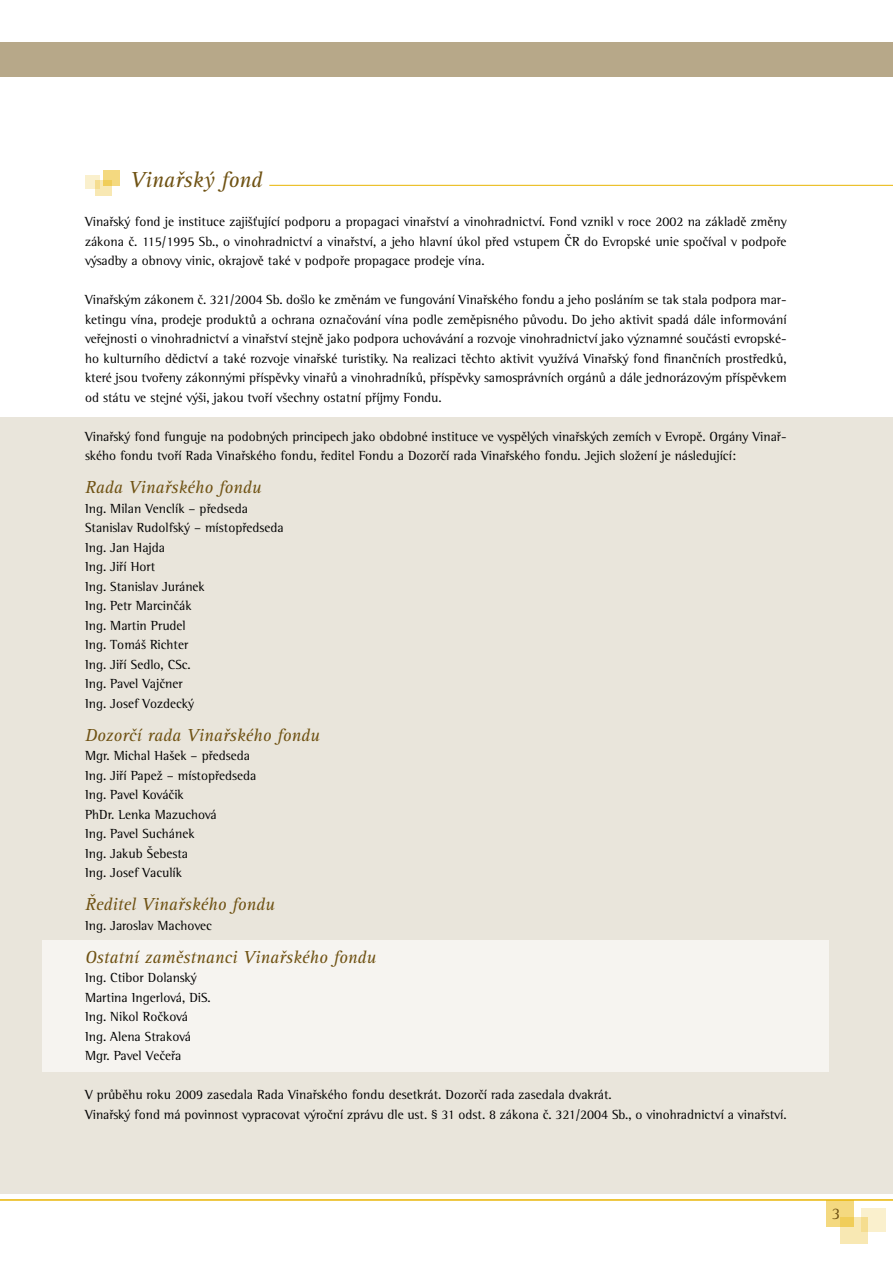
<style>
.page{position:relative;width:893px;height:1263px;background:#fff}
.page>*{position:absolute;margin:0;border:0;box-sizing:border-box;transform-origin:0 0}
.t1{font:italic 22.5px "Rotis Serif Pro";color:#6f5213}
.t2{font:italic 18px "Rotis Serif Pro";color:#6f5213}
.t3{font:16.5px "Rotis Semi Serif Pro";color:#6f5213}
.t4{font:13.5px/19.5px "Rotis Semi Serif Pro";color:#000}
</style>
<div class="page">
<div style="left:827px;top:1200px;width:27px;height:26px;background:#f4d980"></div>
<svg style="left:840px;top:1217px;width:28px;height:27px"></svg>
<svg style="left:861px;top:1208px;width:25px;height:24px"></svg>
<div style="left:0;top:417px;width:893px;height:776px;background:#e9e5db"></div>
<div style="left:43px;top:940px;width:786px;height:131px;background:#f6f4f0"></div>
<hr style="left:0;top:1199px;width:893px;height:2px;background:#e9b400">
<hr style="left:269px;top:185px;width:624px;height:1px;background:#e9b400">
<div style="left:104px;top:170px;width:16px;height:16px;background:#f4d980"></div>
<svg style="left:96px;top:180px;width:16px;height:16px"></svg>
<svg style="left:85px;top:175px;width:14px;height:14px"></svg>
<div style="left:0;top:43px;width:893px;height:34px;background:#b7a889"></div>
<h1 class="t1" style="left:130px;top:167px;width:134px">Vinařský fond</h1>
<p class="t4" style="left:85px;top:212px;width:703px;text-align:justify">Vinařský fond je instituce zajišťující podporu a propagaci vinařství a vinohradnictví. Fond vznikl v roce 2002 na základě změny zákona č. 115/1995 Sb., o vinohradnictví a vinařství, a jeho hlavní úkol před vstupem ČR do Evropské unie spočíval v podpoře výsadby a obnovy vinic, okrajově také v podpoře propagace prodeje vína.</p>
<p class="t4" style="left:85px;top:290px;width:703px;text-align:justify">Vinařským zákonem č. 321/2004 Sb. došlo ke změnám ve fungování Vinařského fondu a jeho posláním se tak stala podpora mar&shy;ketingu vína, prodeje produktů a ochrana označování vína podle zeměpisného původu. Do jeho aktivit spadá dále informování veřejnosti o vinohradnictví a vinařství stejně jako podpora uchovávání a rozvoje vinohradnictví jako významné součásti evropské&shy;ho kulturního dědictví a také rozvoje vinařské turistiky. Na realizaci těchto aktivit využívá Vinařský fond finančních prostředků, které jsou tvořeny zákonnými příspěvky vinařů a vinohradníků, příspěvky samosprávních orgánů a dále jednorázovým příspěvkem od státu ve stejné výši, jakou tvoří všechny ostatní příjmy Fondu.</p>
<p class="t4" style="left:85px;top:426px;width:703px">Vinařský fond funguje na podobných principech jako obdobné instituce ve vyspělých vinařských zemích v Evropě. Orgány Vinař&shy;ského fondu tvoří Rada Vinařského fondu, ředitel Fondu a Dozorčí rada Vinařského fondu. Jejich složení je následující:</p>
<h2 class="t2" style="left:85px;top:477px;width:178px">Rada Vinařského fondu</h2>
<p class="t4" style="left:85px;top:498px;width:200px">Ing. Milan Venclík – předseda<br>Stanislav Rudolfský – místopředseda<br>Ing. Jan Hajda<br>Ing. Jiří Hort<br>Ing. Stanislav Juránek<br>Ing. Petr Marcinčák<br>Ing. Martin Prudel<br>Ing. Tomáš Richter<br>Ing. Jiří Sedlo, CSc.<br>Ing. Pavel Vajčner<br>Ing. Josef Vozdecký</p>
<h2 class="t2" style="left:85px;top:724px;width:236px">Dozorčí rada Vinařského fondu</h2>
<p class="t4" style="left:85px;top:746px;width:173px">Mgr. Michal Hašek – předseda<br>Ing. Jiří Papež – místopředseda<br>Ing. Pavel Kováčik<br>PhDr. Lenka Mazuchová<br>Ing. Pavel Suchánek<br>Ing. Jakub Šebesta<br>Ing. Josef Vaculík</p>
<h2 class="t2" style="left:85px;top:894px;width:191px">Ředitel Vinařského fondu</h2>
<p class="t4" style="left:85px;top:915px;width:128px">Ing. Jaroslav Machovec</p>
<h2 class="t2" style="left:85px;top:946px;width:292px">Ostatní zaměstnanci Vinařského fondu</h2>
<p class="t4" style="left:85px;top:968px;width:127px">Ing. Ctibor Dolanský<br>Martina Ingerlová, DiS.<br>Ing. Nikol Ročková<br>Ing. Alena Straková<br>Mgr. Pavel Večeřa</p>
<p class="t4" style="left:85px;top:1085px;width:703px">V průběhu roku 2009 zasedala Rada Vinařského fondu desetkrát. Dozorčí rada zasedala dvakrát.<br>Vinařský fond má povinnost vypracovat výroční zprávu dle ust. § 31 odst. 8 zákona č. 321/2004 Sb., o vinohradnictví a vinařství.</p>
<p class="t3" style="left:832px;top:1203px;width:10px">3</p>
</div>
